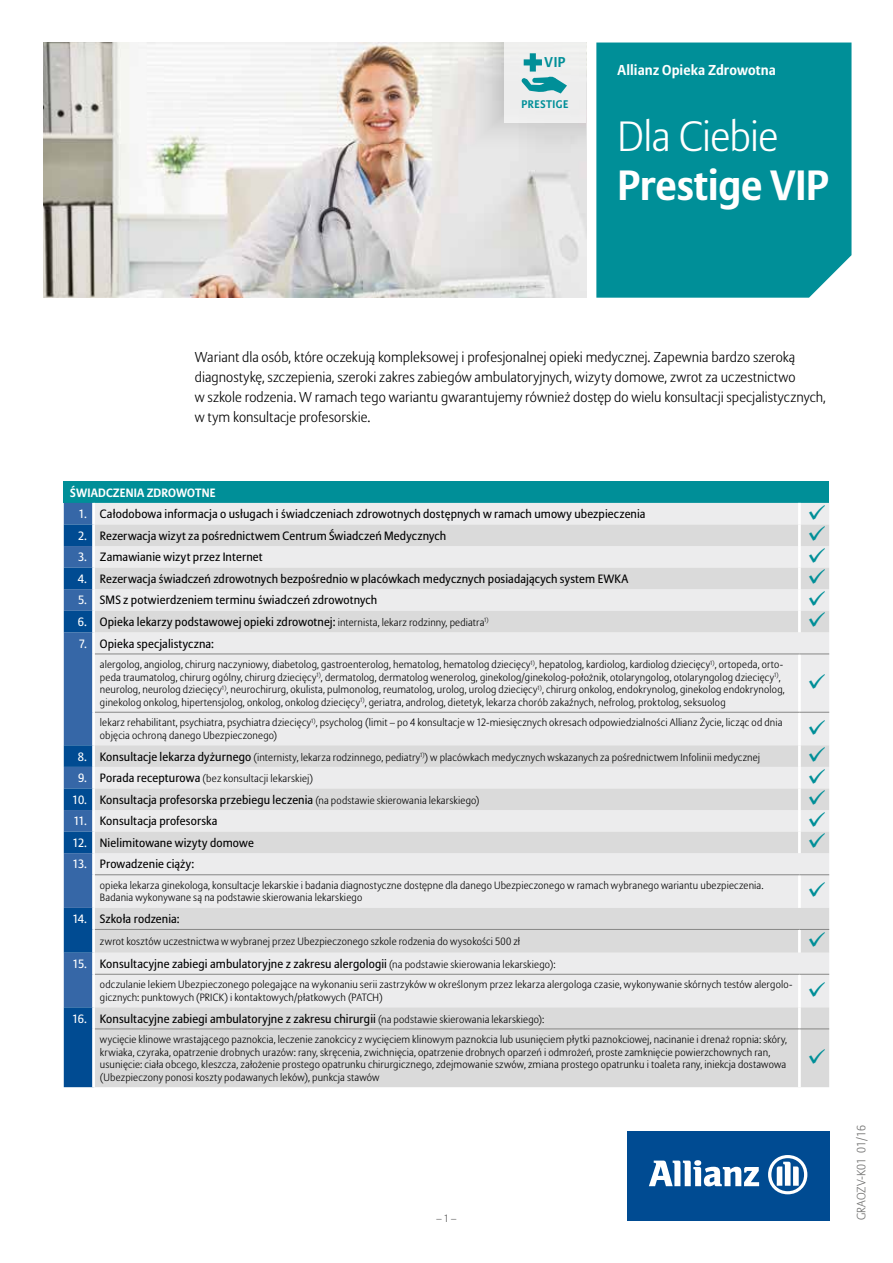
<style>
.page{position:relative;width:893px;height:1263px;background:#fff}
.page>*{position:absolute;margin:0;border:0;box-sizing:border-box;transform-origin:0 0}
.t1{font:700 42px "Allianz Sans CE";letter-spacing:-.01em;color:#fff}
.t2{font:300 42px "Allianz Sans CE";letter-spacing:-.015em;color:#fff}
.t3{font:700 24px "Allianz Sans CE";color:#008f98}
.t4{font:300 14.25px/20px "Allianz Sans CE";color:#000}
.t5{font:700 14.25px "Allianz Sans CE";letter-spacing:.005em;color:#fff}
.t6{font:700 14.1px "Allianz Sans CE";color:#008f98}
.t7{font:12px "Allianz Sans CE";letter-spacing:.01em;color:#000}
.t8{font:700 12px "Allianz Sans CE";letter-spacing:.015em;color:#fff}
.t9{font:300 12px "Allianz Sans CE";color:#6f6f6e}
.t10{font:700 10.95px "Allianz Sans CE";letter-spacing:.045em;color:#008f98}
.t11{font:300 10.5px/12.6px "Allianz Sans CE";letter-spacing:.015em;color:#000}
.t12{font:300 10.5px "Allianz Sans CE";color:#565656}
.s1{color:#fff}
.s2{font-weight:300;font-size:10.5px}
.s3{font-weight:400;font-size:12px;color:#fff}
.s4{font-weight:400;font-size:12px}
</style>
<div class="page">
<img style="left:44px;top:43px;width:543px;height:255px">
<svg style="left:461px;top:43px;width:125px;height:113px;background:#dfdedd"></svg>
<div style="left:64px;top:481px;width:765px;height:22px;background:#008f98"></div>
<div style="left:95px;top:503px;width:734px;height:21px;background:#ececed"></div>
<svg style="left:64px;top:503px;width:28px;height:584px;background:#1f5b9e"></svg>
<svg style="left:95px;top:524px;width:734px;height:563px;background:#e3e3e4"></svg>
<hr style="left:798px;top:503px;width:3px;height:21px;background:#fff">
<hr style="left:798px;top:546px;width:3px;height:22px;background:#fff">
<hr style="left:798px;top:589px;width:3px;height:22px;background:#fff">
<hr style="left:798px;top:654px;width:3px;height:58px;background:#fff">
<hr style="left:798px;top:712px;width:3px;height:33px;background:#fff">
<hr style="left:798px;top:767px;width:3px;height:21px;background:#fff">
<hr style="left:798px;top:810px;width:3px;height:22px;background:#fff">
<hr style="left:798px;top:875px;width:3px;height:33px;background:#fff">
<hr style="left:798px;top:974px;width:3px;height:33px;background:#fff">
<hr style="left:798px;top:930px;width:3px;height:23px;background:#fff">
<hr style="left:798px;top:832px;width:3px;height:21px;background:#fff">
<hr style="left:798px;top:1007px;width:3px;height:22px;background:#fff">
<hr style="left:798px;top:1029px;width:3px;height:58px;background:#fff">
<hr style="left:798px;top:788px;width:3px;height:22px;background:#fff">
<hr style="left:798px;top:745px;width:3px;height:22px;background:#fff">
<hr style="left:798px;top:611px;width:3px;height:21px;background:#fff">
<hr style="left:798px;top:568px;width:3px;height:21px;background:#fff">
<hr style="left:798px;top:524px;width:3px;height:22px;background:#fff">
<hr style="left:95px;top:1029px;width:704px;height:1px;background:#878786">
<hr style="left:799px;top:1029px;width:30px;height:1px;background:#878786">
<hr style="left:95px;top:974px;width:704px;height:1px;background:#878786">
<hr style="left:799px;top:974px;width:30px;height:1px;background:#878786">
<hr style="left:95px;top:654px;width:704px;height:1px;background:#878786">
<hr style="left:799px;top:654px;width:30px;height:1px;background:#878786">
<hr style="left:95px;top:712px;width:704px;height:1px;background:#878786">
<hr style="left:799px;top:712px;width:30px;height:1px;background:#878786">
<hr style="left:95px;top:874px;width:704px;height:1px;background:#878786">
<hr style="left:799px;top:874px;width:30px;height:1px;background:#878786">
<hr style="left:95px;top:929px;width:704px;height:1px;background:#878786">
<hr style="left:799px;top:929px;width:30px;height:1px;background:#878786">
<div style="left:596px;top:43px;width:255px;height:255px;background:#008f98"></div>
<div style="left:627px;top:1130px;width:202px;height:90px;background:#004b92"></div>
<svg style="left:649px;top:1160px;width:110px;height:26px"></svg>
<svg style="left:768px;top:1155px;width:39px;height:39px"></svg>
<div style="left:504px;top:43px;width:82px;height:80px;background:#eeeeed"></div>
<svg style="left:522px;top:53px;width:45px;height:40px"></svg>
<h3 class="t6" style="left:545px;top:53px;width:22px">VIP</h3>
<p class="t10" style="left:521px;top:98px;width:48px">PRESTIGE</p>
<h3 class="t5" style="left:618px;top:61px;width:160px">Allianz Opieka Zdrowotna</h3>
<h1 class="t2" style="left:618px;top:111px;width:162px">Dla Ciebie</h1>
<h1 class="t1" style="left:618px;top:159px;width:213px">Prestige VIP</h1>
<p class="t4" style="left:195px;top:348px;width:632px">Wariant dla osób, które oczekują kompleksowej i profesjonalnej opieki medycznej. Zapewnia bardzo szeroką diagnostykę, szczepienia, szeroki zakres zabiegów ambulatoryjnych, wizyty domowe, zwrot za uczestnictwo<br>w szkole rodzenia. W ramach tego wariantu gwarantujemy również dostęp do wielu konsultacji specjalistycznych, w tym konsultacje profesorskie.</p>
<p class="t8" style="left:70px;top:485px;width:147px">ŚWIADCZENIA ZDROWOTNE</p>
<p class="t7" style="left:79px;top:507px;width:569px"><span class="s1">1.</span> Całodobowa informacja o usługach i świadczeniach zdrowotnych dostępnych w ramach umowy ubezpieczenia</p>
<h2 class="t3" style="left:806px;top:499px;width:18px">✓</h2>
<p class="t7" style="left:78px;top:528px;width:370px"><span class="s1">2.</span> Rezerwacja wizyt za pośrednictwem Centrum Świadczeń Medycznych</p>
<h2 class="t3" style="left:806px;top:520px;width:18px">✓</h2>
<p class="t7" style="left:78px;top:550px;width:186px"><span class="s1">3.</span> Zamawianie wizyt przez Internet</p>
<h2 class="t3" style="left:806px;top:542px;width:18px">✓</h2>
<p class="t7" style="left:78px;top:571px;width:552px"><span class="s1">4.</span> Rezerwacja świadczeń zdrowotnych bezpośrednio w placówkach medycznych posiadających system EWKA</p>
<h2 class="t3" style="left:806px;top:564px;width:18px">✓</h2>
<p class="t7" style="left:78px;top:593px;width:301px"><span class="s1">5.</span> SMS z potwierdzeniem terminu świadczeń zdrowotnych</p>
<h2 class="t3" style="left:806px;top:585px;width:18px">✓</h2>
<p class="t7" style="left:78px;top:615px;width:412px"><span class="s1">6.</span> Opieka lekarzy podstawowej opieki zdrowotnej: <span class="s2">internista, lekarz rodzinny, pediatra</span><sup>1)</sup></p>
<h2 class="t3" style="left:806px;top:607px;width:18px">✓</h2>
<p class="t7" style="left:79px;top:636px;width:137px"><span class="s1">7.</span> Opieka specjalistyczna:</p>
<p class="t11" style="left:100px;top:658px;width:686px">alergolog, angiolog, chirurg naczyniowy, diabetolog, gastroenterolog, hematolog, hematolog dziecięcy<sup>1)</sup>, hepatolog, kardiolog, kardiolog dziecięcy<sup>1)</sup>, ortopeda, orto&shy;peda traumatolog, chirurg ogólny, chirurg dziecięcy<sup>1)</sup>, dermatolog, dermatolog wenerolog, ginekolog/ginekolog-położnik, otolaryngolog, otolaryngolog dziecięcy<sup>1)</sup>, neurolog, neurolog dziecięcy<sup>1)</sup>, neurochirurg, okulista, pulmonolog, reumatolog, urolog, urolog dziecięcy<sup>1)</sup>, chirurg onkolog, endokrynolog, ginekolog endokrynolog, ginekolog onkolog, hipertensjolog, onkolog, onkolog dziecięcy<sup>1)</sup>, geriatra, androlog, dietetyk, lekarza chorób zakaźnych, nefrolog, proktolog, seksuolog</p>
<h2 class="t3" style="left:806px;top:668px;width:18px">✓</h2>
<p class="t11" style="left:100px;top:717px;width:684px">lekarz rehabilitant, psychiatra, psychiatra dziecięcy<sup>1)</sup>, psycholog (limit – po 4 konsultacje w 12-miesięcznych okresach odpowiedzialności Allianz Życie, licząc od dnia objęcia ochroną danego Ubezpieczonego)</p>
<h2 class="t3" style="left:806px;top:714px;width:18px">✓</h2>
<p class="t11" style="left:78px;top:751px;width:684px"><span class="s3">8.</span> <span class="s4">Konsultacje lekarza dyżurnego</span> (internisty, lekarza rodzinnego, pediatry<sup>1)</sup>) w placówkach medycznych wskazanych za pośrednictwem Infolinii medycznej</p>
<h2 class="t3" style="left:806px;top:741px;width:18px">✓</h2>
<p class="t11" style="left:78px;top:773px;width:237px"><span class="s3">9.</span> <span class="s4">Porada recepturowa</span> (bez konsultacji lekarskiej)</p>
<h2 class="t3" style="left:806px;top:763px;width:18px">✓</h2>
<p class="t7" style="left:72px;top:792px;width:409px"><span class="s1">10.</span> Konsultacja profesorska przebiegu leczenia <span class="s2">(na podstawie skierowania lekarskiego)</span></p>
<h2 class="t3" style="left:806px;top:784px;width:18px">✓</h2>
<p class="t7" style="left:73px;top:814px;width:146px"><span class="s1">11.</span> Konsultacja profesorska</p>
<h2 class="t3" style="left:806px;top:806px;width:18px">✓</h2>
<p class="t7" style="left:73px;top:835px;width:183px"><span class="s1">12.</span> Nielimitowane wizyty domowe</p>
<h2 class="t3" style="left:806px;top:828px;width:18px">✓</h2>
<p class="t7" style="left:73px;top:857px;width:123px"><span class="s1">13.</span> Prowadzenie ciąży:</p>
<p class="t11" style="left:100px;top:879px;width:665px">opieka lekarza ginekologa, konsultacje lekarskie i badania diagnostyczne dostępne dla danego Ubezpieczonego w ramach wybranego wariantu ubezpieczenia.<br>Badania wykonywane są na podstawie skierowania lekarskiego</p>
<h2 class="t3" style="left:806px;top:877px;width:18px">✓</h2>
<p class="t7" style="left:72px;top:912px;width:109px"><span class="s1">14.</span> Szkoła rodzenia:</p>
<p class="t11" style="left:100px;top:935px;width:422px">zwrot kosztów uczestnictwa w wybranej przez Ubezpieczonego szkole rodzenia do wysokości 500 zł</p>
<h2 class="t3" style="left:806px;top:926px;width:18px">✓</h2>
<p class="t7" style="left:72px;top:956px;width:484px"><span class="s1">15.</span> Konsultacyjne zabiegi ambulatoryjne z zakresu alergologii <span class="s2">(na podstawie skierowania lekarskiego):</span></p>
<p class="t11" style="left:100px;top:979px;width:694px">odczulanie lekiem Ubezpieczonego polegające na wykonaniu serii zastrzyków w określonym przez lekarza alergologa czasie, wykonywanie skórnych testów alergolo&shy;gicznych: punktowych (PRICK) i kontaktowych/płatkowych (PATCH)</p>
<h2 class="t3" style="left:806px;top:976px;width:18px">✓</h2>
<p class="t7" style="left:72px;top:1011px;width:474px"><span class="s1">16.</span> Konsultacyjne zabiegi ambulatoryjne z zakresu chirurgii <span class="s2">(na podstawie skierowania lekarskiego):</span></p>
<p class="t11" style="left:100px;top:1033px;width:689px">wycięcie klinowe wrastającego paznokcia, leczenie zanokcicy z wycięciem klinowym paznokcia lub usunięciem płytki paznokciowej, nacinanie i drenaż ropnia: skóry, krwiaka, czyraka, opatrzenie drobnych urazów: rany, skręcenia, zwichnięcia, opatrzenie drobnych oparzeń i odmrożeń, proste zamknięcie powierzchownych ran, usunięcie: ciała obcego, kleszcza, założenie prostego opatrunku chirurgicznego, zdejmowanie szwów, zmiana prostego opatrunku i toaleta rany, iniekcja dostawowa (Ubezpieczony ponosi koszty podawanych leków), punkcja stawów</p>
<h2 class="t3" style="left:806px;top:1043px;width:18px">✓</h2>
<p class="t12" style="left:436px;top:1212px;width:21px">– 1 –</p>
<p class="t9" style="left:854px;top:1220px;width:97px;rotate:-90deg">GRAOZV-K01 01/16</p>
</div>
